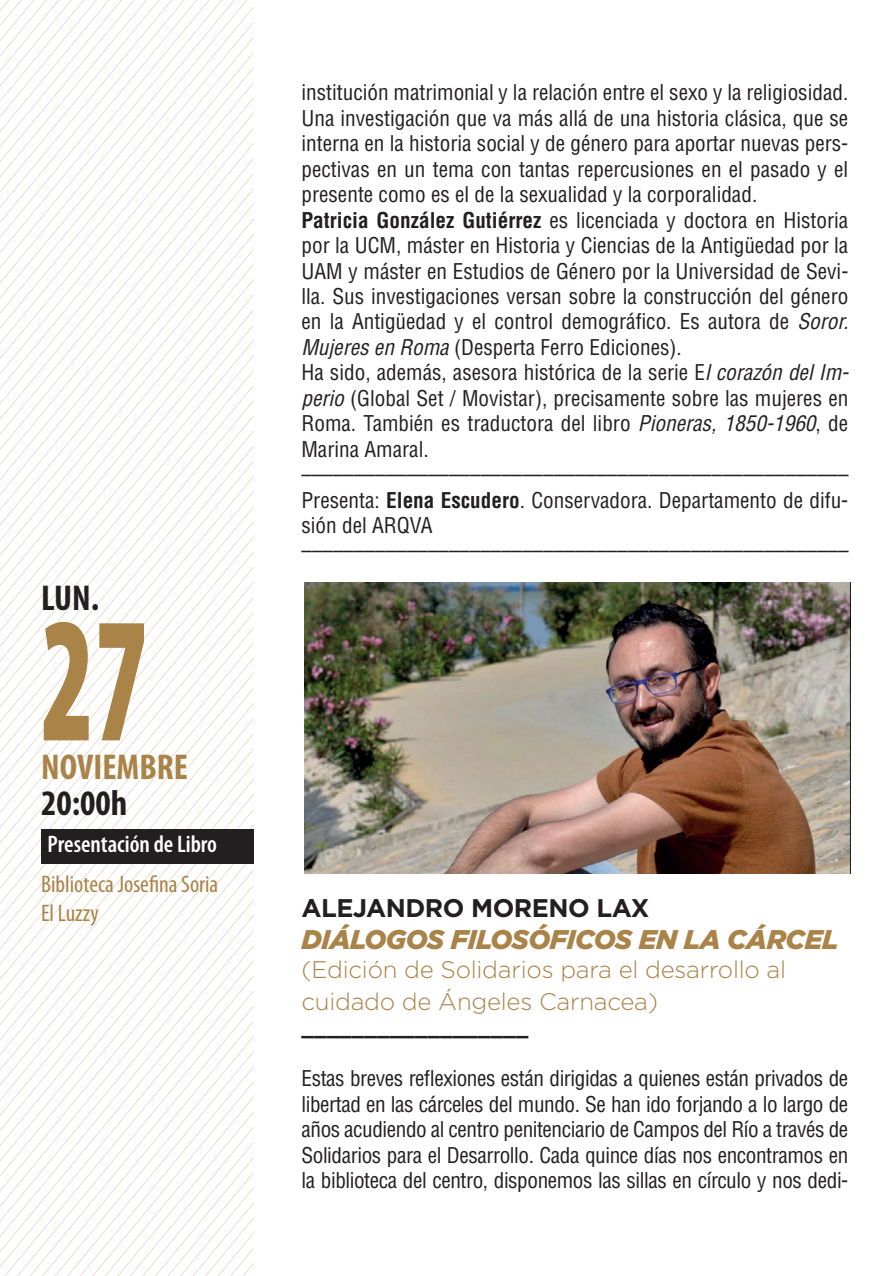
<style>
.page{position:relative;width:893px;height:1276px;background:#fff}
.page>*{position:absolute;margin:0;border:0;box-sizing:border-box;transform-origin:0 0}
.t1{font:900 condensed 180px "Myriad Pro";color:#a98348;scale:.67 1}
.t2{font:700 condensed 36px "Myriad Pro";color:#231f20}
.t3{font:700 condensed 36px "Myriad Pro";color:#a98348}
.t4{font:italic 900 27px "Gotham";letter-spacing:-.02em;color:#a98348}
.t5{font:700 25.5px "Gotham";letter-spacing:-.02em;color:#231f20}
.t6{font:300 24px/32.4px "Gotham";letter-spacing:-.01em;color:#a98348}
.t7{font:condensed 24px/28.8px "Myriad Pro";color:#a98348}
.t8{font:600 condensed 24px "Myriad Pro";color:#fff}
.t9{font:condensed 21.3px/25.5px "Helvetica LT Std";color:#231f20}
.t10{font:condensed 21px "Helvetica LT Std";color:#231f20}
.t11{font:900 21px "Gotham";color:#231f20}
.s1{font-weight:700}
.s2{font-style:italic}
</style>
<div class="page">
<svg style="left:0;top:0;width:254px;height:1276px"></svg>
<div style="left:41px;top:829px;width:213px;height:34px;background:#231f20"></div>
<img style="left:304px;top:583px;width:546px;height:290px">
<h2 class="t2" style="left:41px;top:576px;width:59px">LUN.</h2>
<h1 class="t1" style="left:41px;top:573px;width:161px">27</h1>
<h2 class="t3" style="left:41px;top:746px;width:148px">NOVIEMBRE</h2>
<h2 class="t2" style="left:41px;top:782px;width:88px">20:00h</h2>
<p class="t8" style="left:48px;top:829px;width:171px">Presentación de Libro</p>
<p class="t7" style="left:41px;top:872px;width:179px">Biblioteca Josefina Soria<br>El Luzzy</p>
<p class="t9" style="left:301px;top:81px;width:549px">institución matrimonial y la relación entre el sexo y la religiosidad.<br>Una investigación que va más allá de una historia clásica, que se interna en la historia social y de género para aportar nuevas pers&shy;pectivas en un tema con tantas repercusiones en el pasado y el presente como es el de la sexualidad y la corporalidad.<br><span class="s1">Patricia González Gutiérrez</span> es licenciada y doctora en Historia por la UCM, máster en Historia y Ciencias de la Antigüedad por la UAM y máster en Estudios de Género por la Universidad de Sevi&shy;lla. Sus investigaciones versan sobre la construcción del género en la Antigüedad y el control demográfico. Es autora de <span class="s2">Soror.<br>Mujeres en Roma</span> (Desperta Ferro Ediciones).<br>Ha sido, además, asesora histórica de la serie E<span class="s2">l corazón del Im&shy;perio</span> (Global Set / Movistar), precisamente sobre las mujeres en Roma. También es traductora del libro <span class="s2">Pioneras, 1850-1960</span>, de Marina Amaral.</p>
<p class="t10" style="left:301px;top:466px;width:549px">––––––––––––––––––––––––––––––––––––––––––––––––––––</p>
<p class="t9" style="left:301px;top:488px;width:548px">Presenta: <span class="s1">Elena Escudero</span>. Conservadora. Departamento de difu&shy;sión del ARQVA</p>
<p class="t10" style="left:301px;top:542px;width:549px">––––––––––––––––––––––––––––––––––––––––––––––––––––</p>
<p class="t5" style="left:301px;top:898px;width:349px">ALEJANDRO MORENO LAX</p>
<p class="t4" style="left:301px;top:930px;width:539px">DIÁLOGOS FILOSÓFICOS EN LA CÁRCEL</p>
<p class="t6" style="left:301px;top:955px;width:486px">(Edición de Solidarios para el desarrollo al cuidado de Ángeles Carnacea)</p>
<p class="t11" style="left:301px;top:1020px;width:228px">__________________</p>
<p class="t9" style="left:301px;top:1067px;width:548px;text-align:justify">Estas breves reflexiones están dirigidas a quienes están privados de libertad en las cárceles del mundo. Se han ido forjando a lo largo de años acudiendo al centro penitenciario de Campos del Río a través de Solidarios para el Desarrollo. Cada quince días nos encontramos en la biblioteca del centro, disponemos las sillas en círculo y nos dedi-</p>
</div>
